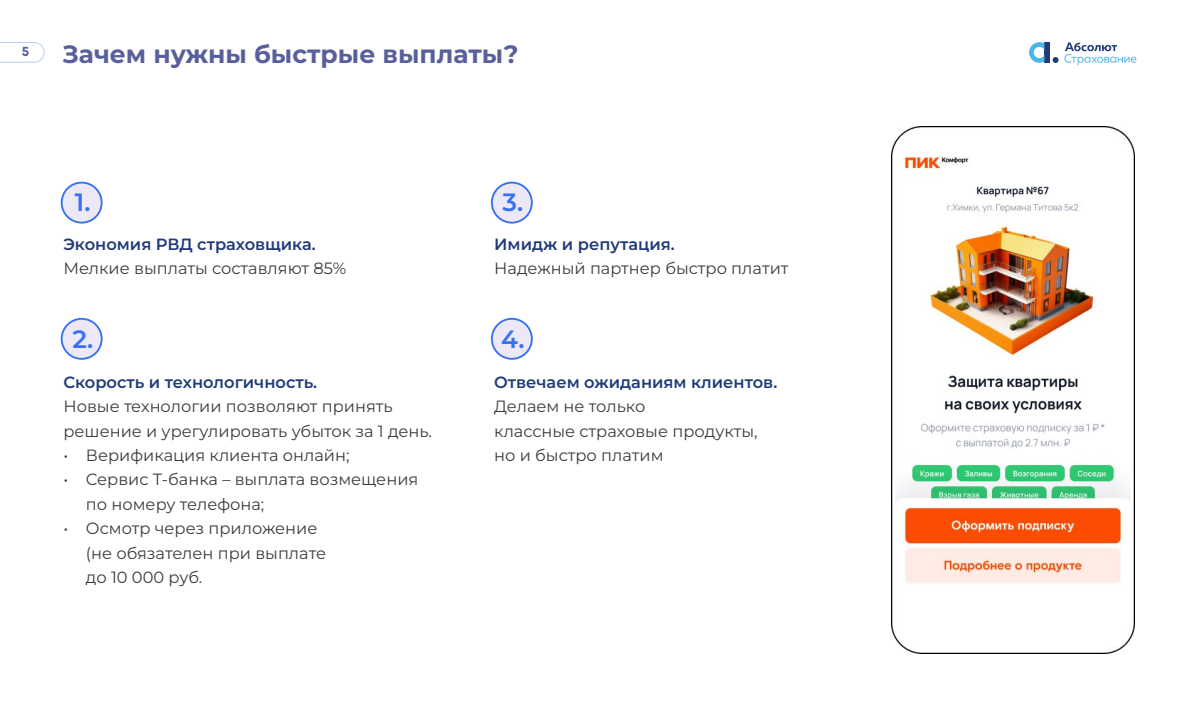
<style>
.page{position:relative;width:1198px;height:704px;background:#fff}
.page>*{position:absolute;margin:0;border:0;box-sizing:border-box;transform-origin:0 0}
.t1{font:700 25px "Montserrat";color:#57609b}
.t2{font:600 25px "Montserrat";color:#3772f0}
.t3{font:16.25px/24.4px "Montserrat";color:#3c3c3b}
.t4{font:600 16.25px "Montserrat";color:#213a7a}
.t5{font:700 13.75px "Mont";color:#57609b}
</style>
<div class="page">
<svg style="left:0;top:42px;width:44px;height:20px"></svg>
<div style="left:1044px;top:42px;width:5px;height:21px;background:#213a7a"></div>
<svg style="left:1029px;top:42px;width:15px;height:21px"></svg>
<svg style="left:1052px;top:57px;width:6px;height:6px"></svg>
<svg style="left:1064px;top:42px;width:72px;height:23px"></svg>
<img style="left:891px;top:126px;width:243px;height:527px">
<div style="left:62px;top:182px;width:40px;height:40px;background:#ede8f7;border-radius:50%"></div>
<div style="left:61px;top:181px;width:42px;height:42px;border:2px solid #3772f0;border-radius:50%"></div>
<div style="left:62px;top:319px;width:40px;height:40px;background:#ede8f7;border-radius:50%"></div>
<div style="left:61px;top:318px;width:42px;height:41px;border:2px solid #3772f0;border-radius:50%"></div>
<div style="left:492px;top:182px;width:40px;height:40px;background:#ede8f7;border-radius:50%"></div>
<div style="left:491px;top:181px;width:42px;height:42px;border:2px solid #3772f0;border-radius:50%"></div>
<div style="left:492px;top:319px;width:40px;height:40px;background:#ede8f7;border-radius:50%"></div>
<div style="left:491px;top:318px;width:42px;height:41px;border:2px solid #3772f0;border-radius:50%"></div>
<p class="t5" style="left:22px;top:42px;width:9px">5</p>
<h1 class="t1" style="left:62px;top:36px;width:458px">Зачем нужны быстрые выплаты?</h1>
<h1 class="t2" style="left:75px;top:185px;width:17px">1.</h1>
<h1 class="t2" style="left:503px;top:185px;width:22px">3.</h1>
<p class="t4" style="left:63px;top:232px;width:254px">Экономия РВД страховщика.</p>
<p class="t3" style="left:63px;top:255px;width:284px">Мелкие выплаты составляют 85%</p>
<p class="t4" style="left:494px;top:232px;width:182px">Имидж и репутация.</p>
<p class="t3" style="left:494px;top:255px;width:296px">Надежный партнер быстро платит</p>
<h1 class="t2" style="left:72px;top:321px;width:22px">2.</h1>
<h1 class="t2" style="left:501px;top:321px;width:25px">4.</h1>
<p class="t4" style="left:63px;top:370px;width:255px">Скорость и технологичность.</p>
<p class="t3" style="left:63px;top:393px;width:370px">Новые технологии позволяют принять решение и урегулировать убыток за 1 день.</p>
<p class="t3" style="left:63px;top:442px;width:288px">• Верификация клиента онлайн;</p>
<p class="t3" style="left:86px;top:466px;width:334px;text-indent:-23px">• Сервис Т-банка – выплата возмещения по номеру телефона;</p>
<p class="t3" style="left:86px;top:515px;width:242px;text-indent:-23px">• Осмотр через приложение (не обязателен при выплате до 10 000 руб.</p>
<p class="t4" style="left:494px;top:370px;width:285px">Отвечаем ожиданиям клиентов.</p>
<p class="t3" style="left:494px;top:393px;width:265px">Делаем не только<br>классные страховые продукты, но и быстро платим</p>
</div>
